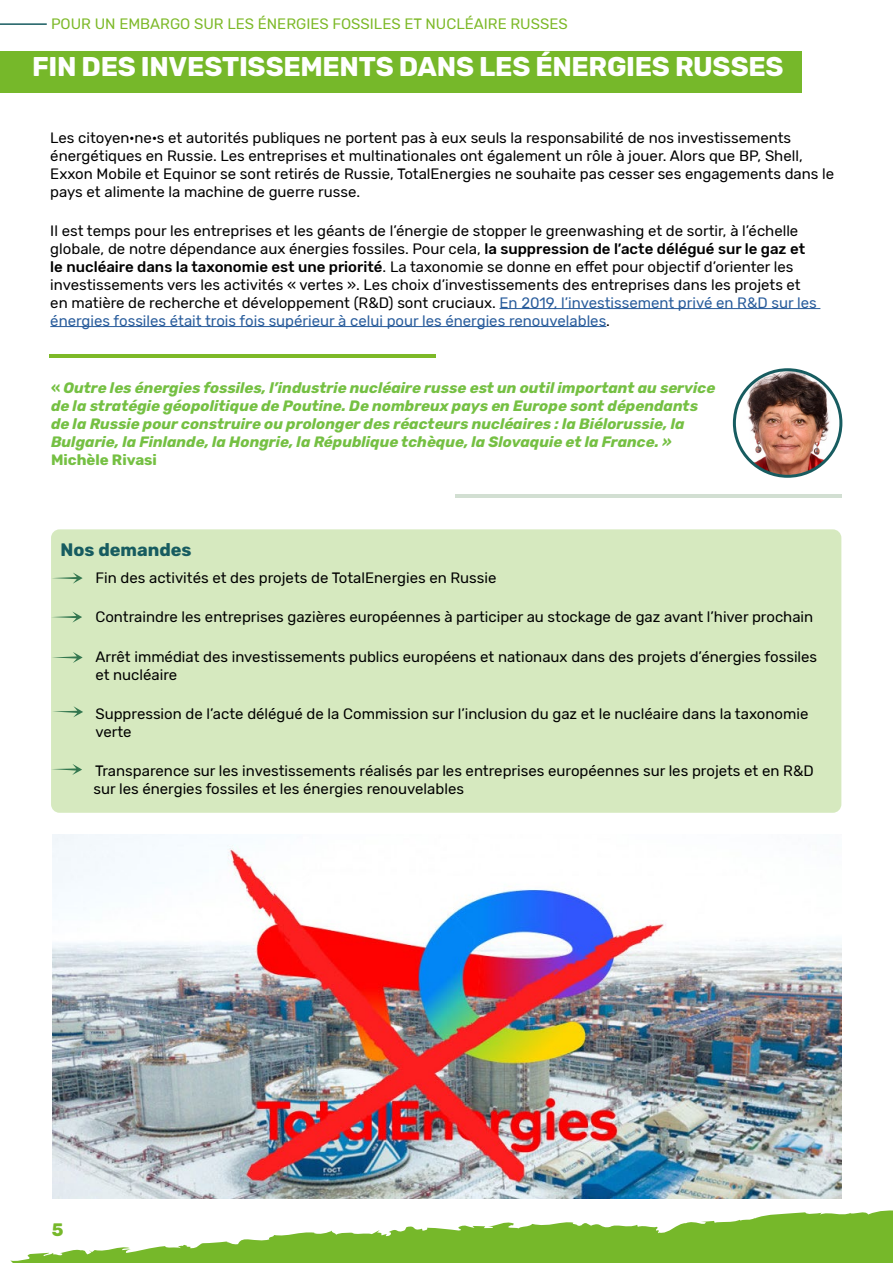
<style>
.page{position:relative;width:893px;height:1263px;background:#fff}
.page>*{position:absolute;margin:0;border:0;box-sizing:border-box;transform-origin:0 0}
.t1{font:700 27px "Rubik";letter-spacing:-.01em;color:#fff}
.t2{font:700 18px "Rubik";color:#175c60}
.t3{font:700 18px "Rubik";color:#76b82a}
.t4{font:15px/18px "Rubik";color:#000}
.t5{font:italic 700 15px/18px "Rubik";color:#75c043}
.t6{font:15px "Rubik";color:#7db928}
.t7{font:700 15px "Rubik";color:#75c043}
.s1{font-weight:500}
.s2{color:#275b9b}
.s3{font-style:normal}
</style>
<div class="page">
<svg style="left:10px;top:1210px;width:883px;height:53px"></svg>
<svg style="left:270px;top:1219px;width:623px;height:44px;background:#8ac24a"></svg>
<hr style="left:0;top:23px;width:47px;height:2px;background:#175c60">
<div style="left:51px;top:529px;width:790px;height:284px;background:#d6e9bf;border-radius:9px"></div>
<div style="left:0;top:51px;width:801px;height:42px;background:#76b82a"></div>
<hr style="left:499px;top:308px;width:321px;height:1px;background:#275b9b">
<hr style="left:50px;top:326px;width:556px;height:1px;background:#275b9b">
<img style="left:52px;top:834px;width:789px;height:364px">
<hr style="left:49px;top:354px;width:386px;height:3px;background:#7db928">
<hr style="left:455px;top:495px;width:387px;height:3px;background:#d2dfd2">
<img style="left:734px;top:370px;width:107px;height:106px;border-radius:53px">
<div style="left:733px;top:368px;width:109px;height:110px;border:3px solid #175c60;border-radius:50%"></div>
<p class="t6" style="left:51px;top:15px;width:518px">POUR UN EMBARGO SUR LES ÉNERGIES FOSSILES ET NUCLÉAIRE RUSSES</p>
<h1 class="t1" style="left:32px;top:51px;width:753px">FIN DES INVESTISSEMENTS DANS LES ÉNERGIES RUSSES</h1>
<p class="t4" style="left:50px;top:129px;width:785px">Les citoyen·ne·s et autorités publiques ne portent pas à eux seuls la responsabilité de nos investissements énergétiques en Russie. Les entreprises et multinationales ont également un rôle à jouer. Alors que BP, Shell, Exxon Mobile et Equinor se sont retirés de Russie, TotalEnergies ne souhaite pas cesser ses engagements dans le pays et alimente la machine de guerre russe.</p>
<p class="t4" style="left:50px;top:222px;width:768px">Il est temps pour les entreprises et les géants de l’énergie de stopper le greenwashing et de sortir, à l’échelle globale, de notre dépendance aux énergies fossiles. Pour cela, <span class="s1">la suppression de l’acte délégué sur le gaz et le nucléaire dans la taxonomie est une priorité</span>. La taxonomie se donne en effet pour objectif d’orienter les investissements vers les activités « vertes ». Les choix d’investissements des entreprises dans les projets et en matière de recherche et développement (R&amp;D) sont cruciaux. <span class="s2">En 2019, l’investissement privé en R&amp;D sur les énergies fossiles était trois fois supérieur à celui pour les énergies renouvelables</span>.</p>
<p class="t5" style="left:51px;top:379px;width:666px"><span class="s3">«</span> Outre les énergies fossiles, l’industrie nucléaire russe est un outil important au service de la stratégie géopolitique de Poutine. De nombreux pays en Europe sont dépendants de la Russie pour construire ou prolonger des réacteurs nucléaires : la Biélorussie, la Bulgarie, la Finlande, la Hongrie, la République tchèque, la Slovaquie et la France. »</p>
<p class="t7" style="left:51px;top:451px;width:107px">Michèle Rivasi</p>
<p class="t2" style="left:61px;top:540px;width:133px">Nos demandes</p>
<p class="t4" style="left:95px;top:569px;width:403px">Fin des activités et des projets de TotalEnergies en Russie</p>
<p class="t4" style="left:95px;top:608px;width:719px">Contraindre les entreprises gazières européennes à participer au stockage de gaz avant l’hiver prochain</p>
<p class="t4" style="left:95px;top:648px;width:723px">Arrêt immédiat des investissements publics européens et nationaux dans des projets d’énergies fossiles et nucléaire</p>
<p class="t4" style="left:95px;top:705px;width:714px">Suppression de l’acte délégué de la Commission sur l’inclusion du gaz et le nucléaire dans la taxonomie verte</p>
<p class="t4" style="left:94px;top:762px;width:722px">Transparence sur les investissements réalisés par les entreprises européennes sur les projets et en R&amp;D sur les énergies fossiles et les énergies renouvelables</p>
<p class="t3" style="left:52px;top:1219px;width:13px">5</p>
</div>
